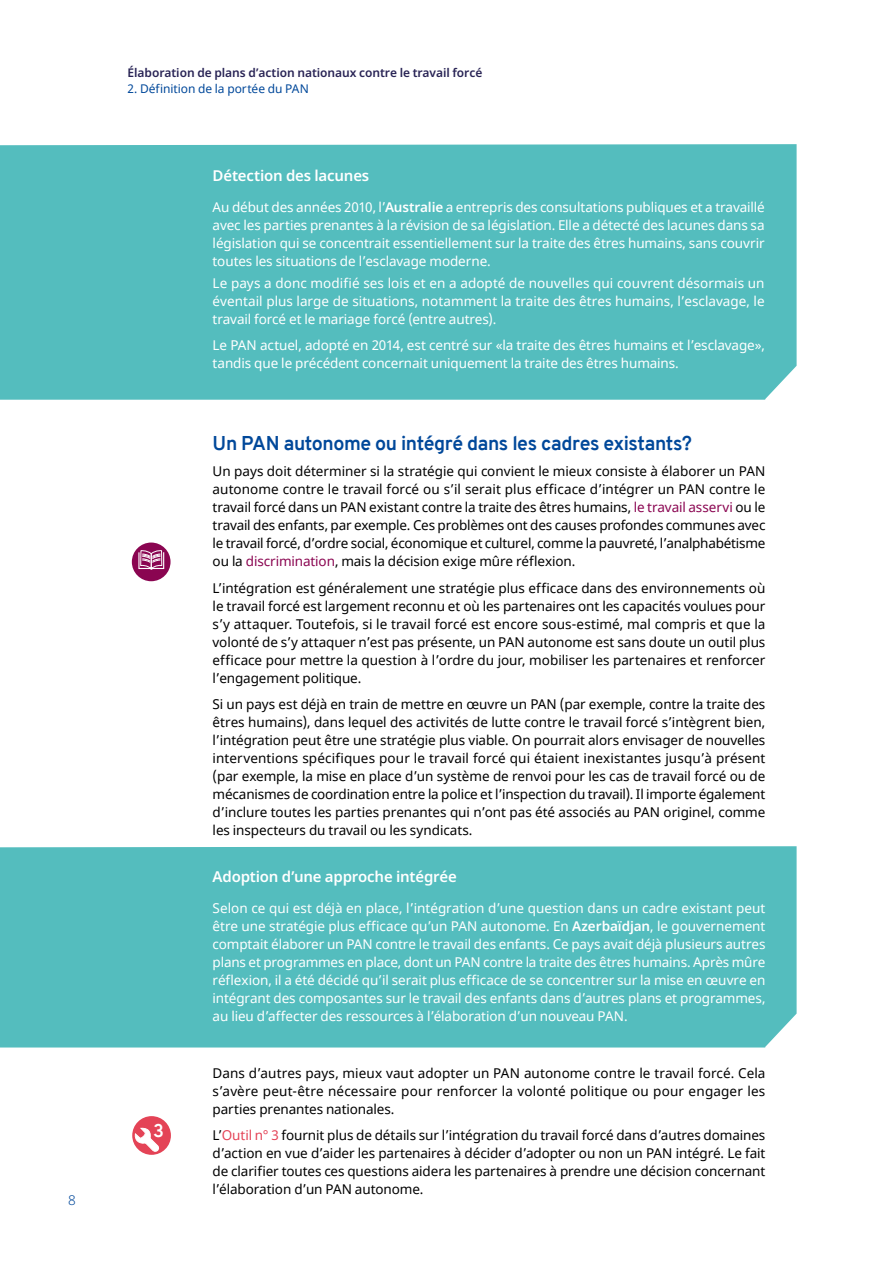
<style>
.page{position:relative;width:893px;height:1263px;background:#fff}
.page>*{position:absolute;margin:0;border:0;box-sizing:border-box;transform-origin:0 0}
.t1{font:700 19.5px "Overpass";letter-spacing:-.02em;color:#00489a}
.t2{font:700 18px "Overpass";color:#fff}
.t3{font:600 15px "Noto Sans";letter-spacing:-.015em;color:#fff}
.t4{font:13.5px/18px "Noto Sans";letter-spacing:-.005em;color:#000;text-align:justify}
.t5{font:13.5px/18px "Noto Sans";letter-spacing:-.01em;color:#fff;text-align:justify}
.t6{font:300 13.5px "Noto Sans";color:#00489a}
.t7{font:600 12px "Noto Sans";letter-spacing:-.005em;color:#292455}
.t8{font:12px "Noto Sans";color:#00489a}
.s1{font-weight:600}
.s2{color:#8a0551}
.s3{color:#e44356}
</style>
<div class="page">
<div style="left:0;top:144px;width:797px;height:256px;background:#54bdbe"></div>
<div style="left:132px;top:542px;width:39px;height:39px;background:#8a0551;border-radius:50%"></div>
<div style="left:138px;top:552px;width:26px;height:17px;border:1px solid #fff"></div>
<svg style="left:140px;top:550px;width:23px;height:20px"></svg>
<div style="left:0;top:846px;width:797px;height:201px;background:#54bdbe"></div>
<div style="left:132px;top:1116px;width:39px;height:39px;background:#e44356;border-radius:50%"></div>
<svg style="left:134px;top:1127px;width:25px;height:25px"></svg>
<p class="t6" style="left:68px;top:1190px;width:9px">8</p>
<p class="t7" style="left:128px;top:64px;width:356px">Élaboration de plans d’action nationaux contre le travail forcé</p>
<p class="t8" style="left:128px;top:81px;width:183px">2. Définition de la portée du PAN</p>
<p class="t3" style="left:213px;top:165px;width:158px">Détection des lacunes</p>
<p class="t5" style="left:213px;top:198px;width:554px">Au début des années 2010, l’<span class="s1">Australie</span> a entrepris des consultations publiques et a travaillé avec les parties prenantes à la révision de sa législation. Elle a détecté des lacunes dans sa législation qui se concentrait essentiellement sur la traite des êtres humains, sans couvrir toutes les situations de l’esclavage moderne.</p>
<p class="t5" style="left:213px;top:274px;width:553px">Le pays a donc modifié ses lois et en a adopté de nouvelles qui couvrent désormais un éventail plus large de situations, notamment la traite des êtres humains, l’esclavage, le travail forcé et le mariage forcé (entre autres).</p>
<p class="t5" style="left:213px;top:337px;width:554px">Le PAN actuel, adopté en 2014, est centré sur «la traite des êtres humains et l’esclavage», tandis que le précédent concernait uniquement la traite des êtres humains.</p>
<p class="t2" style="left:153px;top:1118px;width:12px">3</p>
<h3 class="t1" style="left:213px;top:429px;width:481px">Un PAN autonome ou intégré dans les cadres existants?</h3>
<p class="t4" style="left:213px;top:463px;width:554px">Un pays doit déterminer si la stratégie qui convient le mieux consiste à élaborer un PAN autonome contre le travail forcé ou s’il serait plus efficace d’intégrer un PAN contre le travail forcé dans un PAN existant contre la traite des êtres humains, <span class="s2">le travail asservi</span> ou le travail des enfants, par exemple. Ces problèmes ont des causes profondes communes avec le travail forcé, d’ordre social, économique et culturel, comme la pauvreté, l’analphabétisme ou la <span class="s2">discrimination</span>, mais la décision exige mûre réflexion.</p>
<p class="t4" style="left:213px;top:579px;width:554px">L’intégration est généralement une stratégie plus efficace dans des environnements où le travail forcé est largement reconnu et où les partenaires ont les capacités voulues pour s’y attaquer. Toutefois, si le travail forcé est encore sous-estimé, mal compris et que la volonté de s’y attaquer n’est pas présente, un PAN autonome est sans doute un outil plus efficace pour mettre la question à l’ordre du jour, mobiliser les partenaires et renforcer l’engagement politique.</p>
<p class="t4" style="left:213px;top:696px;width:554px">Si un pays est déjà en train de mettre en œuvre un PAN (par exemple, contre la traite des êtres humains), dans lequel des activités de lutte contre le travail forcé s’intègrent bien, l’intégration peut être une stratégie plus viable. On pourrait alors envisager de nouvelles interventions spécifiques pour le travail forcé qui étaient inexistantes jusqu’à présent (par exemple, la mise en place d’un système de renvoi pour les cas de travail forcé ou de mécanismes de coordination entre la police et l’inspection du travail). Il importe également d’inclure toutes les parties prenantes qui n’ont pas été associés au PAN originel, comme les inspecteurs du travail ou les syndicats.</p>
<p class="t3" style="left:213px;top:866px;width:246px">Adoption d’une approche intégrée</p>
<p class="t5" style="left:213px;top:899px;width:554px">Selon ce qui est déjà en place, l’intégration d’une question dans un cadre existant peut être une stratégie plus efficace qu’un PAN autonome. En <span class="s1">Azerbaïdjan</span>, le gouvernement comptait élaborer un PAN contre le travail des enfants. Ce pays avait déjà plusieurs autres plans et programmes en place, dont un PAN contre la traite des êtres humains. Après mûre réflexion, il a été décidé qu’il serait plus efficace de se concentrer sur la mise en œuvre en intégrant des composantes sur le travail des enfants dans d’autres plans et programmes, au lieu d’affecter des ressources à l’élaboration d’un nouveau PAN.</p>
<p class="t4" style="left:213px;top:1064px;width:554px">Dans d’autres pays, mieux vaut adopter un PAN autonome contre le travail forcé. Cela s’avère peut-être nécessaire pour renforcer la volonté politique ou pour engager les parties prenantes nationales.</p>
<p class="t4" style="left:213px;top:1127px;width:554px">L’<span class="s3">Outil n° 3</span> fournit plus de détails sur l’intégration du travail forcé dans d’autres domaines d’action en vue d’aider les partenaires à décider d’adopter ou non un PAN intégré. Le fait de clarifier toutes ces questions aidera les partenaires à prendre une décision concernant l’élaboration d’un PAN autonome.</p>
</div>
